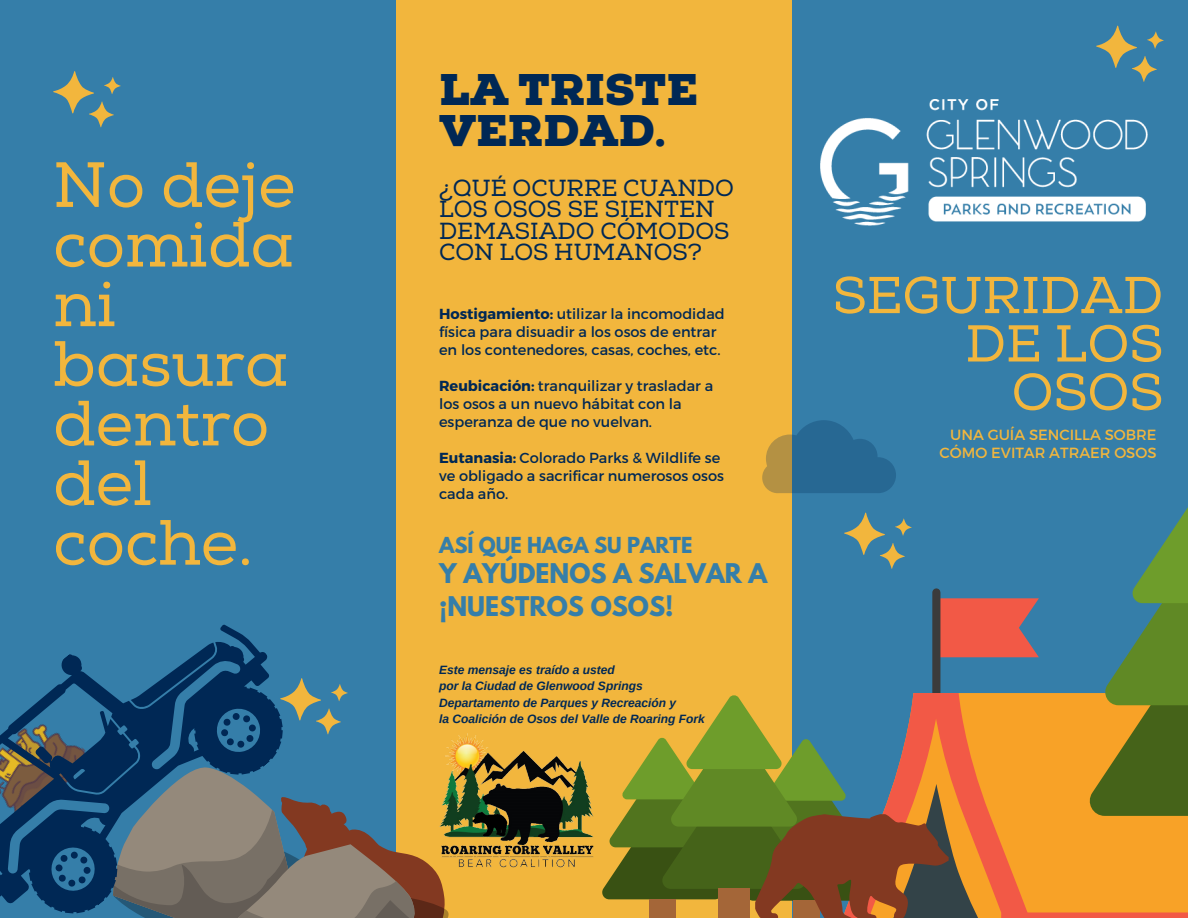
<style>
.page{position:relative;width:1188px;height:918px;background:#357ea9}
.page>*{position:absolute;margin:0;border:0;box-sizing:border-box;transform-origin:0 0}
.t1{font:63.75px/59.7px "Nexa Slab";color:#f2b63d}
.t2{font:51.75px/48.3px "Nexa Slab";color:#f2b63d;text-align:right}
.t3{font:900 44.25px/41.7px "Nexa Slab";color:#002855}
.t4{font:700 24px "League Spartan";color:#357ea9}
.t5{font:23.25px/21.3px "Nexa Slab";color:#002855}
.t6{font:700 19.5px "League Spartan";color:#357ea9}
.t7{font:14.7px/18px "Montserrat";color:#f2b63d;text-align:right}
.t8{font:14.55px/18px "Montserrat";color:#002855}
.t9{font:italic 700 12px "Arimo";color:#002855}
.s1{font-weight:700}
</style>
<div class="page">
<svg style="left:53px;top:71px;width:68px;height:56px"></svg>
<svg style="left:1096px;top:26px;width:68px;height:56px"></svg>
<svg style="left:321px;top:684px;width:27px;height:50px"></svg>
<div style="left:396px;top:0;width:396px;height:918px;background:#f2b63d"></div>
<svg style="left:321px;top:804px;width:128px;height:114px"></svg>
<svg style="left:0;top:624px;width:321px;height:294px"></svg>
<div style="left:68px;top:880px;width:7px;height:7px;background:#002855;border-radius:50%"></div>
<div style="left:71px;top:852px;width:7px;height:7px;background:#002855;border-radius:50%"></div>
<svg style="left:77px;top:875px;width:10px;height:10px"></svg>
<svg style="left:57px;top:873px;width:10px;height:10px"></svg>
<div style="left:55px;top:864px;width:8px;height:8px;background:#002855;border-radius:50%"></div>
<svg style="left:79px;top:855px;width:10px;height:10px"></svg>
<div style="left:83px;top:867px;width:8px;height:7px;background:#002855;border-radius:50%"></div>
<svg style="left:59px;top:853px;width:10px;height:10px"></svg>
<svg style="left:225px;top:736px;width:11px;height:11px"></svg>
<svg style="left:241px;top:713px;width:11px;height:11px"></svg>
<svg style="left:237px;top:740px;width:8px;height:8px"></svg>
<div style="left:221px;top:729px;width:7px;height:7px;background:#002855;border-radius:50%"></div>
<svg style="left:131px;top:636px;width:101px;height:92px"></svg>
<div style="left:249px;top:724px;width:7px;height:8px;background:#002855;border-radius:50%"></div>
<svg style="left:245px;top:733px;width:10px;height:11px"></svg>
<div style="left:232px;top:713px;width:8px;height:7px;background:#002855;border-radius:50%"></div>
<img style="left:439px;top:734px;width:154px;height:134px">
<svg style="left:602px;top:420px;width:586px;height:498px"></svg>
<img style="left:820px;top:99px;width:328px;height:126px">
<p class="t1" style="left:53px;top:157px;width:244px">No deje comida ni basura dentro del coche.</p>
<p class="t3" style="left:439px;top:70px;width:260px">LA TRISTE<br>VERDAD.</p>
<p class="t5" style="left:439px;top:178px;width:296px">¿QUÉ OCURRE CUANDO<br>LOS OSOS SE SIENTEN<br>DEMASIADO CÓMODOS<br>CON LOS HUMANOS?</p>
<p class="t8" style="left:439px;top:304px;width:287px"><span class="s1">Hostigamiento:</span> utilizar la incomodidad física para disuadir a los osos de entrar en los contenedores, casas, coches, etc.</p>
<p class="t8" style="left:439px;top:376px;width:276px"><span class="s1">Reubicación:</span> tranquilizar y trasladar a los osos a un nuevo hábitat con la esperanza de que no vuelvan.</p>
<p class="t8" style="left:439px;top:448px;width:286px"><span class="s1">Eutanasia:</span> Colorado Parks &amp; Wildlife se ve obligado a sacrificar numerosos osos cada año.</p>
<p class="t6" style="left:439px;top:535px;width:255px">ASÍ QUE HAGA SU PARTE</p>
<p class="t4" style="left:439px;top:562px;width:330px">Y AYÚDENOS A SALVAR A</p>
<p class="t4" style="left:439px;top:594px;width:236px">¡NUESTROS OSOS!</p>
<p class="t9" style="left:439px;top:664px;width:177px">Este mensaje es traído a usted</p>
<p class="t9" style="left:439px;top:680px;width:205px">por la Ciudad de Glenwood Springs</p>
<p class="t9" style="left:439px;top:696px;width:239px">Departamento de Parques y Recreación y</p>
<p class="t9" style="left:439px;top:712px;width:267px">la Coalición de Osos del Valle de Roaring Fork</p>
<p class="t2" style="left:833px;top:273px;width:332px">SEGURIDAD<br>DE LOS<br>OSOS</p>
<p class="t7" style="left:940px;top:425px;width:218px">UNA GUÍA SENCILLA SOBRE<br>CÓMO EVITAR ATRAER OSOS</p>
</div>
